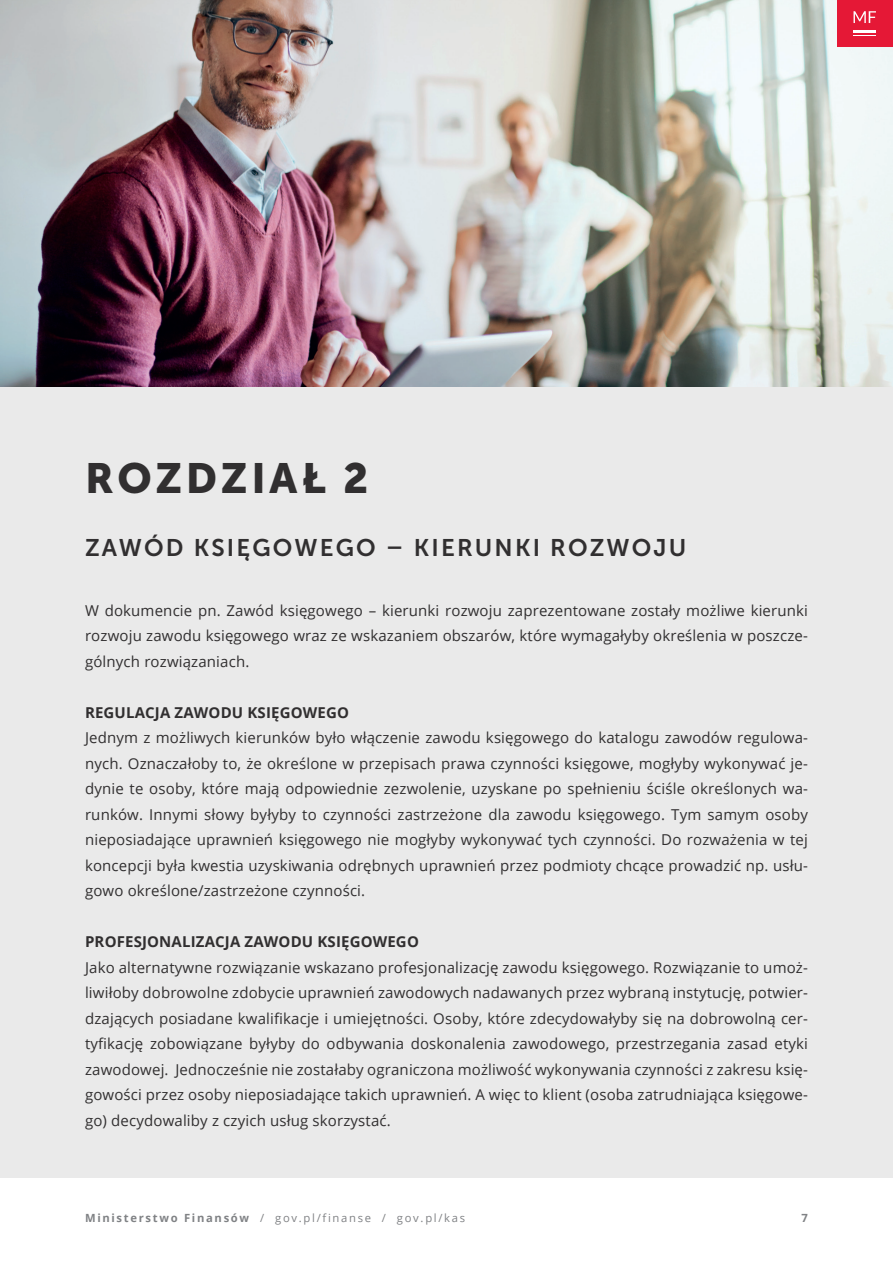
<style>
.page{position:relative;width:893px;height:1263px;background:#fff}
.page>*{position:absolute;margin:0;border:0;box-sizing:border-box;transform-origin:0 0}
.t1{font:42px "Museo Sans 900";letter-spacing:.09em;color:#312f30}
.t2{font:24px "Museo Sans 700";letter-spacing:.09em;color:#312f30}
.t3{font:15px/25.5px "Open Sans";letter-spacing:.01em;color:#312f30;text-align:justify}
.t4{font:700 15px "Open Sans";letter-spacing:.01em;color:#312f30}
.t5{font:11.25px "Open Sans";letter-spacing:.15em;color:#808285}
.t6{font:700 11.25px "Open Sans";color:#808285}
.s1{font-weight:700}
</style>
<div class="page">
<div style="left:0;top:0;width:893px;height:1178px;background:#eaeaea"></div>
<img style="left:0;top:0;width:893px;height:387px">
<div style="left:838px;top:0;width:55px;height:47px;background:#e51836"></div>
<hr style="left:854px;top:30px;width:22px;height:2px;background:#fff">
<svg style="left:853px;top:11px;width:23px;height:12px"></svg>
<svg style="left:854px;top:35px;width:22px;height:1px"></svg>
<h1 class="t1" style="left:85px;top:454px;width:285px">ROZDZIAŁ 2</h1>
<h2 class="t2" style="left:85px;top:534px;width:603px">ZAWÓD KSIĘGOWEGO – KIERUNKI ROZWOJU</h2>
<p class="t3" style="left:85px;top:597px;width:724px">W dokumencie pn. Zawód księgowego – kierunki rozwoju zaprezentowane zostały możliwe kierunki rozwoju zawodu księgowego wraz ze wskazaniem obszarów, które wymagałyby określenia w poszcze&shy;gólnych rozwiązaniach.</p>
<p class="t4" style="left:85px;top:702px;width:265px">REGULACJA ZAWODU KSIĘGOWEGO</p>
<p class="t3" style="left:85px;top:725px;width:724px">Jednym z możliwych kierunków było włączenie zawodu księgowego do katalogu zawodów regulowa&shy;nych. Oznaczałoby to, że określone w przepisach prawa czynności księgowe, mogłyby wykonywać je&shy;dynie te osoby, które mają odpowiednie zezwolenie, uzyskane po spełnieniu ściśle określonych wa&shy;runków. Innymi słowy byłyby to czynności zastrzeżone dla zawodu księgowego. Tym samym osoby nieposiadające uprawnień księgowego nie mogłyby wykonywać tych czynności. Do rozważenia w tej koncepcji była kwestia uzyskiwania odrębnych uprawnień przez podmioty chcące prowadzić np. usłu&shy;gowo określone/zastrzeżone czynności.</p>
<p class="t4" style="left:85px;top:931px;width:335px">PROFESJONALIZACJA ZAWODU KSIĘGOWEGO</p>
<p class="t3" style="left:85px;top:954px;width:724px">Jako alternatywne rozwiązanie wskazano profesjonalizację zawodu księgowego. Rozwiązanie to umoż&shy;liwiłoby dobrowolne zdobycie uprawnień zawodowych nadawanych przez wybraną instytucję, potwier&shy;dzających posiadane kwalifikacje i umiejętności. Osoby, które zdecydowałyby się na dobrowolną cer&shy;tyfikację zobowiązane byłyby do odbywania doskonalenia zawodowego, przestrzegania zasad etyki zawodowej. Jednocześnie nie zostałaby ograniczona możliwość wykonywania czynności z zakresu księ&shy;gowości przez osoby nieposiadające takich uprawnień. A więc to klient (osoba zatrudniająca księgowe&shy;go) decydowaliby z czyich usług skorzystać.</p>
<p class="t5" style="left:85px;top:1210px;width:382px"><span class="s1">Ministerstwo Finansów</span> / gov.pl/finanse / gov.pl/kas</p>
<p class="t6" style="left:801px;top:1210px;width:8px">7</p>
</div>
